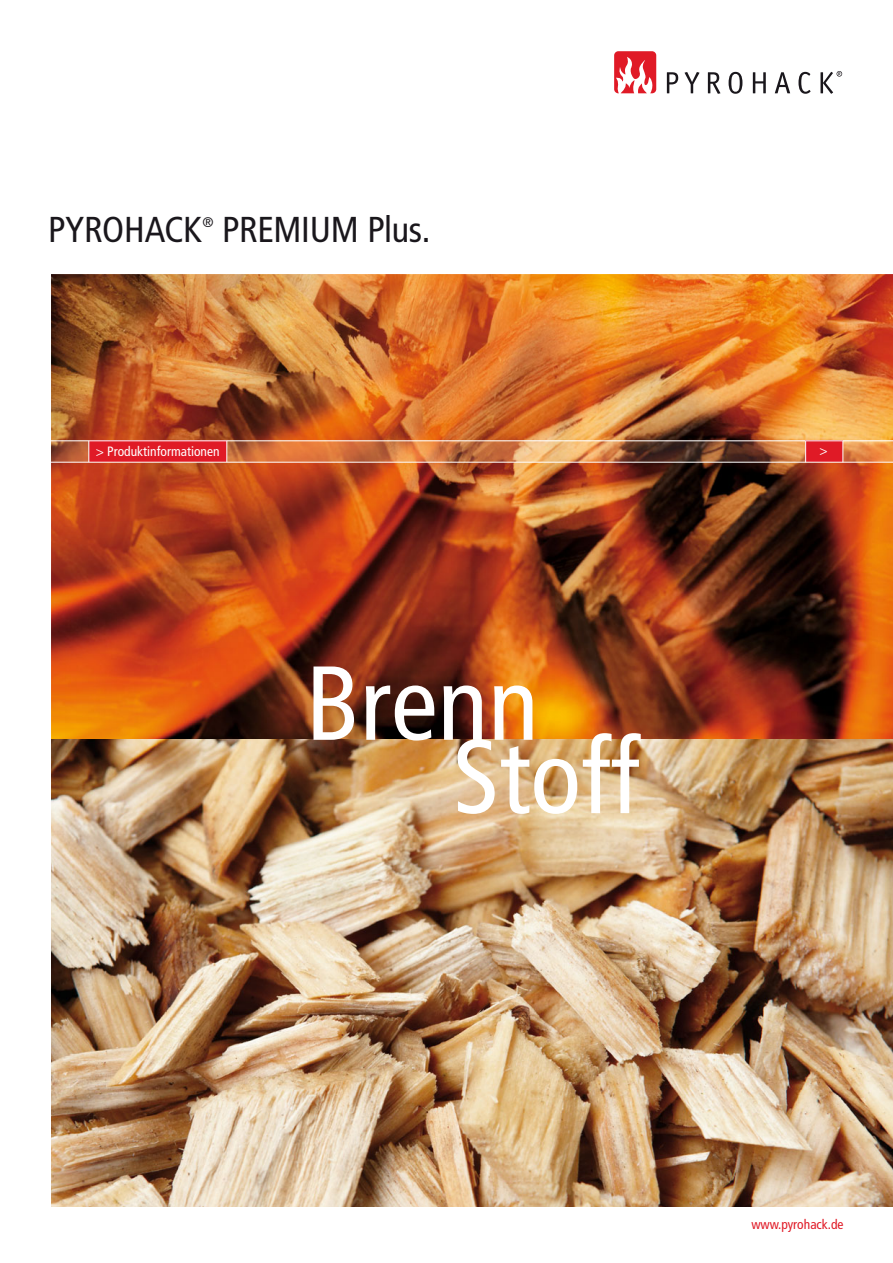
<style>
.page{position:relative;width:893px;height:1263px;background:#fff}
.page>*{position:absolute;margin:0;border:0;box-sizing:border-box;transform-origin:0 0}
.t1{font:condensed 105px "Frutiger";color:#fff}
.t2{font:condensed 36px "Frutiger";letter-spacing:-.01em;color:#1a171c}
.t3{font:condensed 13.95px "Frutiger";color:#1a171c}
.t4{font:condensed 13.5px "Frutiger";color:#fff}
.t5{font:condensed 13.5px "Frutiger";color:#e01a26}
</style>
<div class="page">
<img style="left:51px;top:274px;width:842px;height:932px">
<hr style="left:1px;top:440px;width:892px;height:1px;background:#fff">
<hr style="left:1px;top:462px;width:892px;height:1px;background:#fff">
<svg style="left:51px;top:441px;width:842px;height:21px;background:#c46342"></svg>
<svg style="left:667px;top:72px;width:11px;height:21px"></svg>
<svg style="left:685px;top:72px;width:14px;height:21px"></svg>
<svg style="left:708px;top:72px;width:12px;height:22px"></svg>
<svg style="left:729px;top:72px;width:13px;height:22px"></svg>
<svg style="left:753px;top:72px;width:13px;height:21px"></svg>
<svg style="left:775px;top:72px;width:15px;height:21px"></svg>
<svg style="left:798px;top:72px;width:12px;height:22px"></svg>
<svg style="left:820px;top:71px;width:22px;height:23px"></svg>
<svg style="left:614px;top:51px;width:42px;height:42px"></svg>
<h2 class="t2" style="left:48px;top:215px;width:155px">PYROHACK</h2>
<p class="t3" style="left:202px;top:216px;width:13px">®</p>
<h2 class="t2" style="left:222px;top:215px;width:210px">PREMIUM Plus.</h2>
<p class="t4" style="left:96px;top:446px;width:125px">&gt; Produktinformationen</p>
<p class="t4" style="left:819px;top:445px;width:10px">&gt;</p>
<h1 class="t1" style="left:305px;top:661px;width:235px">Brenn</h1>
<h1 class="t1" style="left:453px;top:734px;width:188px">Stoff</h1>
<p class="t5" style="left:751px;top:1219px;width:94px">www.pyrohack.de</p>
</div>
